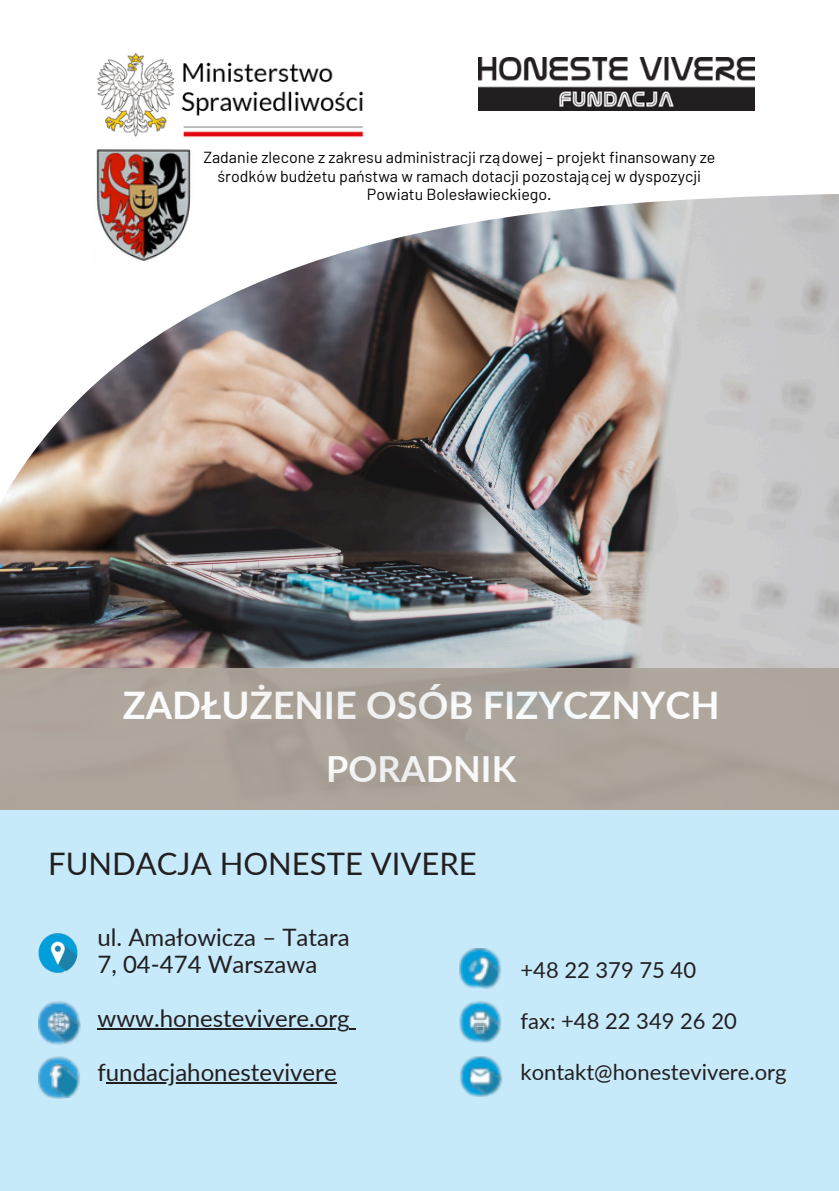
<style>
.page{position:relative;width:839px;height:1191px;background:#fff}
.page>*{position:absolute;margin:0;border:0;box-sizing:border-box;transform-origin:0 0}
.t1{font:700 38px "Lato";color:#fff}
.t2{font:700 36px "Lato";color:#fff}
.t3{font:31px "Lato";color:#231f20}
.t4{font:24px/27px "Lato";color:#231f20}
.t5{font:22px "Lato";color:#231f20}
.t6{font:16px/18.6px "Barlow";color:#000;text-align:center}
</style>
<div class="page">
<img style="left:0;top:194px;width:838px;height:475px">
<div style="left:0;top:669px;width:838px;height:195px;background:#ada49a"></div>
<div style="left:0;top:811px;width:838px;height:380px;background:#c7eafb"></div>
<img style="left:38px;top:933px;width:40px;height:40px">
<img style="left:39px;top:1001px;width:39px;height:44px">
<img style="left:50px;top:1012px;width:31px;height:31px">
<svg style="left:48px;top:1010px;width:23px;height:24px"></svg>
<img style="left:39px;top:1056px;width:36px;height:42px">
<img style="left:52px;top:1064px;width:28px;height:33px">
<img style="left:50px;top:1064px;width:14px;height:26px">
<svg style="left:56px;top:1070px;width:7px;height:8px"></svg>
<img style="left:459px;top:948px;width:40px;height:41px">
<img style="left:475px;top:958px;width:27px;height:31px">
<img style="left:473px;top:956px;width:18px;height:26px">
<svg style="left:469px;top:960px;width:11px;height:14px"></svg>
<img style="left:459px;top:1001px;width:39px;height:41px">
<img style="left:473px;top:1010px;width:28px;height:33px">
<img style="left:469px;top:1014px;width:22px;height:15px">
<svg style="left:475px;top:1010px;width:14px;height:23px"></svg>
<img style="left:459px;top:1056px;width:42px;height:40px">
<img style="left:471px;top:1070px;width:31px;height:27px">
<img style="left:469px;top:1070px;width:22px;height:15px">
<img style="left:471px;top:1068px;width:21px;height:9px">
<img style="left:97px;top:53px;width:267px;height:85px">
<img style="left:478px;top:58px;width:276px;height:52px">
<hr style="left:97px;top:1028px;width:253px;height:2px;background:#231f20">
<svg style="left:350px;top:1028px;width:6px;height:2px"></svg>
<hr style="left:106px;top:1082px;width:231px;height:2px;background:#231f20">
<img style="left:88px;top:149px;width:109px;height:119px">
<p class="t6" style="left:203px;top:147px;width:513px">Zadanie zlecone z zakresu administracji rządowej – projekt finansowany ze środków budżetu państwa w ramach dotacji pozostającej w dyspozycji<br>Powiatu Bolesławieckiego.</p>
<h1 class="t1" style="left:123px;top:682px;width:598px">ZADŁUŻENIE OSÓB FIZYCZNYCH</h1>
<h2 class="t2" style="left:326px;top:746px;width:191px">PORADNIK</h2>
<h2 class="t3" style="left:48px;top:845px;width:430px">FUNDACJA HONESTE VIVERE</h2>
<p class="t4" style="left:97px;top:923px;width:254px">ul. Amałowicza – Tatara<br>7, 04-474 Warszawa</p>
<p class="t4" style="left:97px;top:1004px;width:254px">www.honestevivere.org</p>
<p class="t4" style="left:97px;top:1058px;width:241px">fundacjahonestevivere</p>
<h1 class="t5" style="left:520px;top:956px;width:177px">+48 22 379 75 40</h1>
<h1 class="t5" style="left:520px;top:1007px;width:218px">fax: +48 22 349 26 20</h1>
<h1 class="t5" style="left:520px;top:1058px;width:268px">kontakt@honestevivere.org</h1>
</div>
